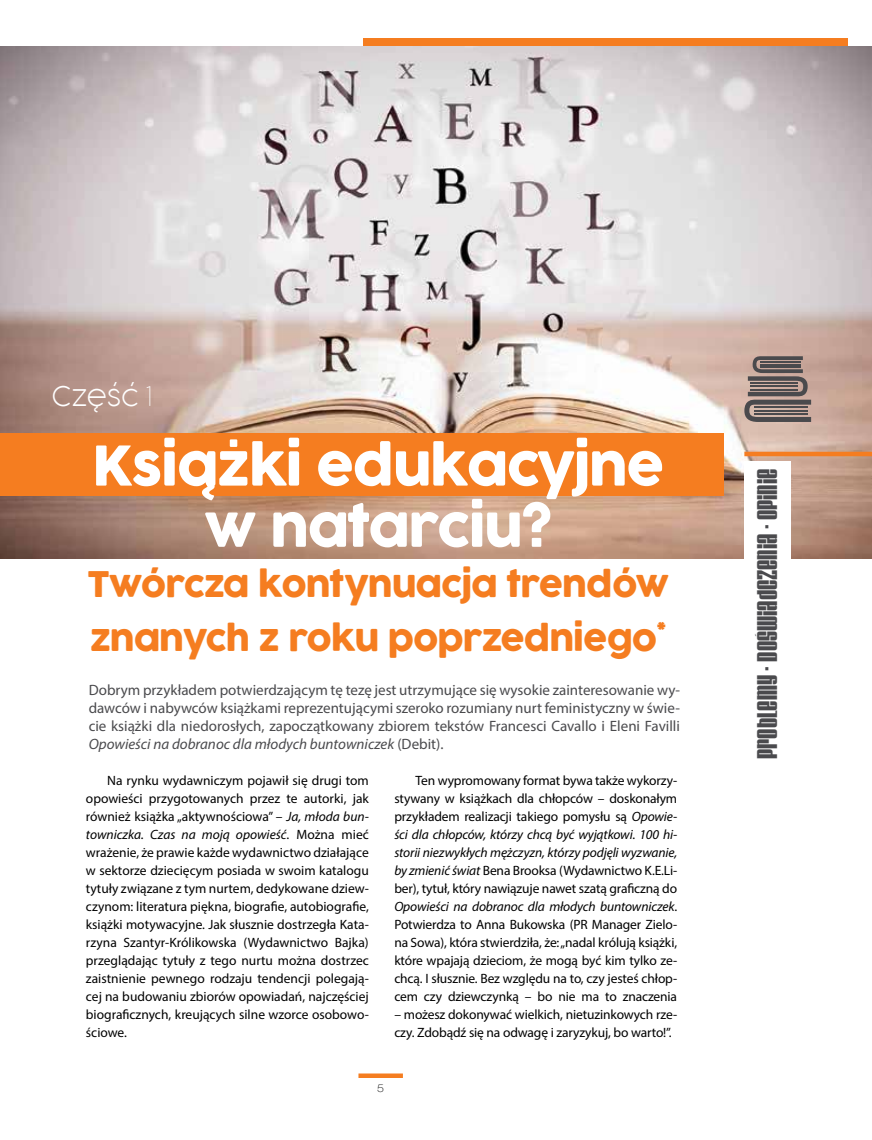
<style>
.page{position:relative;width:872px;height:1140px;background:#fff}
.page>*{position:absolute;margin:0;border:0;box-sizing:border-box;transform-origin:0 0}
.t1{font:54px/61.2px "Cocogoose";letter-spacing:-.03em;color:#fff;text-align:center}
.t2{font:34.5px/54px "Cocogoose";letter-spacing:-.03em;color:#f57d20}
.t3{font:200 27px "COCOGOOSE";color:#fff}
.t4{font:24px "Velvenda Cooler";color:#4a4a4d}
.t5{font:20.1px "Cocogoose";color:#f57d20}
.t6{font:15px/18px "Myriad Pro";color:#4a4a4d;text-align:justify}
.t7{font:13.5px/18px "Myriad Pro";letter-spacing:-.01em;color:#000;text-align:justify}
.t8{font:100 expanded 10.5px "Helvetica Neue LT Pro";color:#000}
.s1{font-family:"Cocogoose Pro";font-weight:100}
.s2{font-style:italic}
</style>
<div class="page">
<div style="left:358px;top:1073px;width:45px;height:5px;background:#f57d20"></div>
<div style="left:363px;top:38px;width:484px;height:169px;background:#f57d20"></div>
<img style="left:0;top:46px;width:872px;height:512px">
<div style="left:0;top:433px;width:723px;height:62px;background:#f57d20"></div>
<hr style="left:744px;top:452px;width:128px;height:4px;background:#f57d20">
<svg style="left:744px;top:356px;width:67px;height:66px;background:#867874"></svg>
<hr style="left:755px;top:406px;width:53px;height:2px;background:#4a4a4d">
<hr style="left:755px;top:410px;width:53px;height:1px;background:#4a4a4d">
<hr style="left:755px;top:414px;width:53px;height:1px;background:#4a4a4d">
<div style="left:744px;top:461px;width:47px;height:125px;background:#fff"></div>
<h3 class="t3" style="left:52px;top:377px;width:103px">Część <span class="s1">1</span></h3>
<h1 class="t1" style="left:92px;top:437px;width:574px">Książki edukacyjne w natarciu?</h1>
<h2 class="t2" style="left:87px;top:559px;width:583px">Twórcza kontynuacja trendów znanych z roku poprzedniego</h2>
<h3 class="t5" style="left:656px;top:611px;width:11px">*</h3>
<p class="t6" style="left:89px;top:681px;width:593px">Dobrym przykładem potwierdzającym tę tezę jest utrzymujące się wysokie zainteresowanie wy&shy;dawców i nabywców książkami reprezentującymi szeroko rozumiany nurt feministyczny w świe&shy;cie książki dla niedorosłych, zapoczątkowany zbiorem tekstów Francesci Cavallo i Eleni Favilli <span class="s2">Opowieści na dobranoc dla młodych buntowniczek</span> (Debit).</p>
<p class="t7" style="left:86px;top:771px;width:284px;text-indent:21px">Na rynku wydawniczym pojawił się drugi tom opowieści przygotowanych przez te autorki, jak również książka „aktywnościowa” – <span class="s2">Ja, młoda bun&shy;towniczka. Czas na moją opowieść</span>. Można mieć wrażenie, że prawie każde wydawnictwo działające w sektorze dziecięcym posiada w swoim katalogu tytuły związane z tym nurtem, dedykowane dziew&shy;czynom: literatura piękna, biografie, autobiografie, książki motywacyjne. Jak słusznie dostrzegła Kata&shy;rzyna Szantyr-Królikowska (Wydawnictwo Bajka) przeglądając tytuły z tego nurtu można dostrzec zaistnienie pewnego rodzaju tendencji polegają&shy;cej na budowaniu zbiorów opowiadań, najczęściej biograficznych, kreujących silne wzorce osobowo&shy;ściowe.</p>
<p class="t7" style="left:394px;top:771px;width:284px;text-indent:21px">Ten wypromowany format bywa także wykorzy&shy;stywany w książkach dla chłopców – doskonałym przykładem realizacji takiego pomysłu są <span class="s2">Opowie&shy;ści dla chłopców, którzy chcą być wyjątkowi. 100 hi&shy;storii niezwykłych mężczyzn, którzy podjęli wyzwanie, by zmienić świat</span> Bena Brooksa (Wydawnictwo K.E.Li&shy;ber), tytuł, który nawiązuje nawet szatą graficzną do <span class="s2">Opowieści na dobranoc dla młodych buntowniczek</span>.<br>Potwierdza to Anna Bukowska (PR Manager Zielo&shy;na Sowa), która stwierdziła, że: „nadal królują książki, które wpajają dzieciom, że mogą być kim tylko ze&shy;chcą. I słusznie. Bez względu na to, czy jesteś chłop&shy;cem czy dziewczynką – bo nie ma to znaczenia</p>
<p class="t7" style="left:394px;top:1005px;width:284px">– możesz dokonywać wielkich, nietuzinkowych rze&shy;czy. Zdobądź się na odwagę i zaryzykuj, bo warto!”.</p>
<p class="t8" style="left:377px;top:1081px;width:8px">5</p>
<h3 class="t4" style="left:754px;top:759px;width:292px;rotate:-90deg">problemy . DOświadczenia . opinie</h3>
</div>
